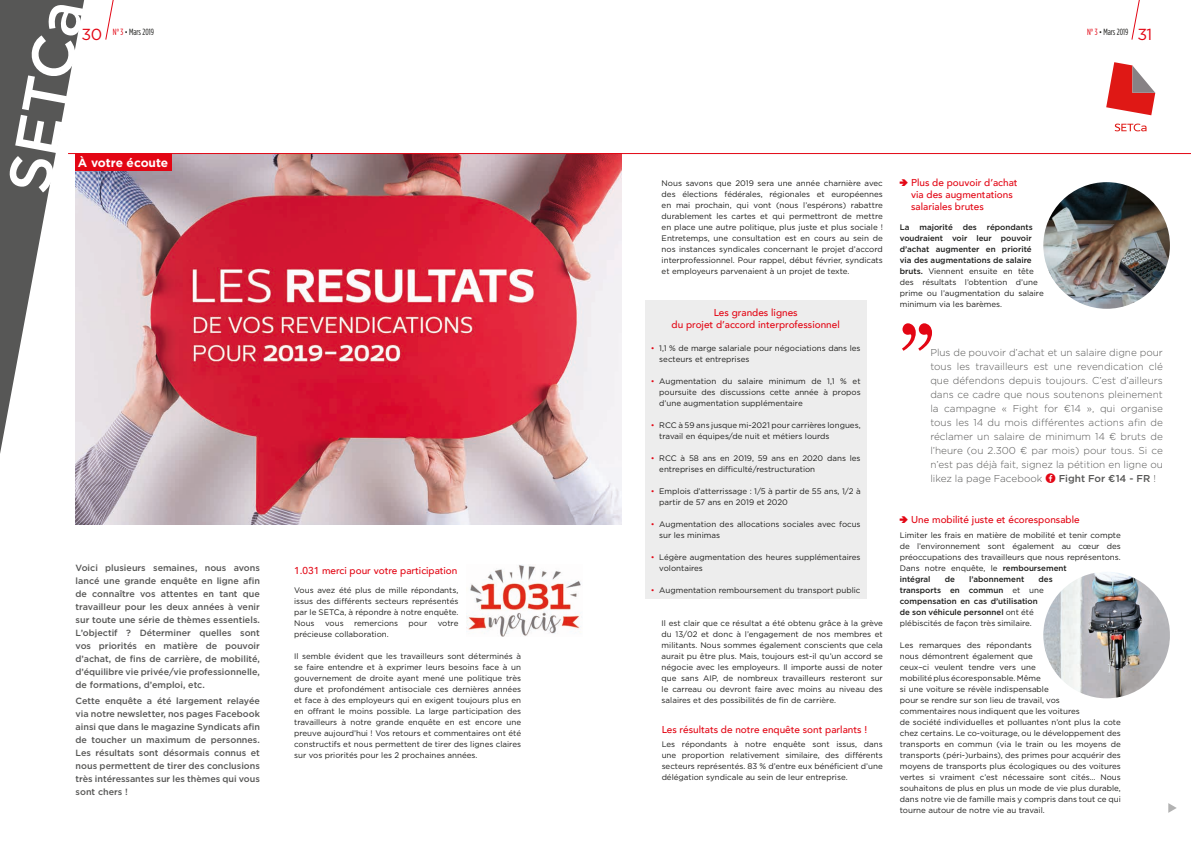
<style>
.page{position:relative;width:1191px;height:842px;background:#fff}
.page>*{position:absolute;margin:0;border:0;box-sizing:border-box;transform-origin:0 0}
.t1{font:99.3px "Century Schoolbook";color:#e30614}
.t2{font:500 60px "Gotham";color:#fff}
.t3{font:16px "Gotham";color:#e30614}
.t4{font:700 12px "Gotham";color:#fff}
.t5{font:300 10px/14px "Gotham";color:#575756;text-align:justify}
.t6{font:500 10px/12px "Avenir";color:#e30614}
.t7{font:500 9px/13px "Gotham";color:#575756;text-align:justify}
.t8{font:9px "Gotham Condensed";color:#1d1d1b}
.t9{font:8px/11px "Gotham";color:#1d1d1b}
.t10{font:500 8px/11px "Gotham";color:#1d1d1b}
.s1{font-family:"Gotham";font-size:16px;color:#e30614}
.s2{color:#e30614}
.s3{font-size:8.1px}
.s4{font-family:"Arrowstfb";font-weight:400;font-size:8px}
.s5{font-weight:400}
.s6{font-family:"Social Shapes";font-weight:400;font-size:14px;color:#e30614}
.s7{font-weight:500}
</style>
<div class="page">
<svg style="left:1114px;top:124px;width:32px;height:7px"></svg>
<svg style="left:1106px;top:62px;width:49px;height:53px"></svg>
<img style="left:87px;top:154px;width:534px;height:371px">
<svg style="left:1168px;top:803px;width:8px;height:10px"></svg>
<img style="left:467px;top:565px;width:114px;height:71px">
<div style="left:75px;top:154px;width:96px;height:17px;background:#e30614"></div>
<hr style="left:68px;top:153px;width:1123px;height:1px;background:#e30614">
<div style="left:645px;top:300px;width:221px;height:299px;background:#ededed"></div>
<img style="left:1043px;top:182px;width:127px;height:127px;border-radius:63px">
<img style="left:1043px;top:572px;width:127px;height:126px;border-radius:63px">
<svg style="left:0;top:0;width:87px;height:525px"></svg>
<svg style="left:105px;top:0;width:9px;height:40px"></svg>
<svg style="left:1131px;top:0;width:9px;height:40px"></svg>
<h2 class="t2" style="left:-10px;top:186px;width:196px;rotate:-80deg">SETCa</h2>
<p class="t8" style="left:82px;top:27px;width:74px"><span class="s1">30</span> <span class="s2">N° 3</span> <span class="s3">•</span> Mars 2019</p>
<h3 class="t3" style="left:1137px;top:24px;width:16px">31</h3>
<p class="t8" style="left:1087px;top:27px;width:43px"><span class="s2">N° 3</span> <span class="s3">•</span> Mars 2019</p>
<h3 class="t4" style="left:78px;top:155px;width:92px">À votre écoute</h3>
<p class="t6" style="left:911px;top:176px;width:108px;text-indent:-11px"><span class="s4">f</span> Plus de pouvoir d’achat via des augmentations salariales brutes</p>
<p class="t10" style="left:900px;top:222px;width:145px">La majorité des répondants voudraient voir leur pouvoir d’achat augmenter en priorité via des augmentations de salaire bruts. <span class="s5">Viennent ensuite en tête des résultats l’obtention d’une prime ou l’augmentation du salaire minimum via les barèmes.</span></p>
<p class="t9" style="left:661px;top:178px;width:223px;text-align:justify">Nous savons que 2019 sera une année charnière avec des élections fédérales, régionales et européennes en mai prochain, qui vont (nous l’espérons) rabattre durablement les cartes et qui permettront de mettre en place une autre politique, plus juste et plus sociale !<br>Entretemps, une consultation est en cours au sein de nos instances syndicales concernant le projet d’accord interprofessionnel. Pour rappel, début février, syndicats et employeurs parvenaient à un projet de texte.</p>
<p class="t6" style="left:671px;top:306px;width:170px;text-align:center">Les grandes lignes<br>du projet d’accord interprofessionnel</p>
<p class="t9" style="left:659px;top:343px;width:203px;text-indent:-9px"><span class="s2">•</span> 1,1 % de marge salariale pour négociations dans les secteurs et entreprises</p>
<p class="t9" style="left:659px;top:376px;width:203px;text-align:justify;text-indent:-9px"><span class="s2">•</span> Augmentation du salaire minimum de 1,1 % et poursuite des discussions cette année à propos d’une augmentation supplémentaire</p>
<p class="t9" style="left:659px;top:420px;width:203px;text-indent:-9px"><span class="s2">•</span> RCC à 59 ans jusque mi-2021 pour carrières longues, travail en équipes/de nuit et métiers lourds</p>
<p class="t9" style="left:659px;top:453px;width:203px;text-indent:-9px"><span class="s2">•</span> RCC à 58 ans en 2019, 59 ans en 2020 dans les entreprises en difficulté/restructuration</p>
<p class="t9" style="left:659px;top:486px;width:203px;text-indent:-9px"><span class="s2">•</span> Emplois d’atterrissage : 1/5 à partir de 55 ans, 1/2 à partir de 57 ans en 2019 et 2020</p>
<p class="t9" style="left:659px;top:519px;width:203px;text-indent:-9px"><span class="s2">•</span> Augmentation des allocations sociales avec focus sur les minimas</p>
<p class="t9" style="left:659px;top:552px;width:203px;text-indent:-9px"><span class="s2">•</span> Légère augmentation des heures supplémentaires volontaires</p>
<p class="t9" style="left:651px;top:585px;width:211px"><span class="s2">•</span> Augmentation remboursement du transport public</p>
<h1 class="t1" style="left:899px;top:277px;width:38px">’’</h1>
<p class="t5" style="left:930px;top:345px;width:234px">Plus de pouvoir d’achat et un salaire digne pour tous les travailleurs est une revendication clé que défendons depuis toujours. C’est d’ailleurs dans ce cadre que nous soutenons pleinement la campagne « Fight for €14 », qui organise tous les 14 du mois différentes actions afin de réclamer un salaire de minimum 14 € bruts de l’heure (ou 2.300 € par mois) pour tous. Si ce n’est pas déjà fait, signez la pétition en ligne ou likez la page Facebook <span class="s6">!</span> <span class="s7">Fight For €14 - FR</span> !</p>
<p class="t6" style="left:900px;top:513px;width:181px"><span class="s4">f</span> Une mobilité juste et écoresponsable</p>
<p class="t9" style="left:900px;top:530px;width:222px">Limiter les frais en matière de mobilité et tenir compte de l’environnement sont également au cœur des préoccupations des travailleurs que nous représentons.<br>Dans notre enquête, le <span class="s7">remboursement<br>intégral</span></p>
<p class="t7" style="left:76px;top:561px;width:186px">Voici plusieurs semaines, nous avons lancé une grande enquête en ligne afin de connaître vos attentes en tant que travailleur pour les deux années à venir sur toute une série de thèmes essentiels.<br>L’objectif ? Déterminer quelles sont vos priorités en matière de pouvoir d’achat, de fins de carrière, de mobilité, d’équilibre vie privée/vie professionnelle, de formations, d’emploi, etc.</p>
<p class="t7" style="left:76px;top:694px;width:186px">Cette enquête a été largement relayée via notre newsletter, nos pages Facebook ainsi que dans le magazine Syndicats afin de toucher un maximum de personnes.<br>Les résultats sont désormais connus et nous permettent de tirer des conclusions très intéressantes sur les thèmes qui vous sont chers !</p>
<p class="t6" style="left:294px;top:564px;width:165px">1.031 merci pour votre participation</p>
<p class="t9" style="left:294px;top:585px;width:166px;text-align:justify">Vous avez été plus de mille répondants, issus des différents secteurs représentés par le SETCa, à répondre à notre enquête.<br>Nous</p>
<p class="t10" style="left:900px;top:574px;width:154px;text-indent:139px">des transports en commun <span class="s5">et une </span>compensation en cas d’utilisation<br>de son véhicule personnel <span class="s5">ont été plébiscités de façon très similaire.</span></p>
<p class="t9" style="left:900px;top:640px;width:222px">Les remarques des répondants<br>nous démontrent également que<br>ceux–ci veulent tendre vers une<br>mobilité plus écoresponsable. Même<br>si une voiture se révèle indispensable<br>pour se rendre sur son lieu de travail, vos<br>commentaires nous indiquent que les voitures<br>de société individuelles et polluantes n’ont plus la cote chez certains. Le co-voiturage, ou le développement des transports en commun (via le train ou les moyens de transports (péri-)urbains), des primes pour acquérir des moyens de transports plus écologiques ou des voitures vertes si vraiment c’est nécessaire sont cités… Nous souhaitons de plus en plus un mode de vie plus durable, dans notre vie de famille mais y compris dans tout ce qui tourne autour de notre vie au travail.</p>
<p class="t10" style="left:944px;top:574px;width:12px">de</p>
<p class="t10" style="left:969px;top:574px;width:57px">l’abonnement</p>
<p class="t9" style="left:661px;top:618px;width:223px;text-align:justify">Il est clair que ce résultat a été obtenu grâce à la grève du 13/02 et donc à l’engagement de nos membres et militants. Nous sommes également conscients que cela aurait pu être plus. Mais, toujours est-il qu’un accord se négocie avec les employeurs. Il importe aussi de noter que sans AIP, de nombreux travailleurs resteront sur le carreau ou devront faire avec moins au niveau des salaires et des possibilités de fin de carrière.</p>
<p class="t6" style="left:661px;top:723px;width:207px">Les résultats de notre enquête sont parlants !</p>
<p class="t9" style="left:661px;top:739px;width:223px;text-align:justify">Les répondants à notre enquête sont issus, dans une proportion relativement similaire, des différents secteurs représentés. 83 % d’entre eux bénéficient d’une délégation syndicale au sein de leur entreprise.</p>
<p class="t9" style="left:325px;top:618px;width:20px">vous</p>
<p class="t9" style="left:354px;top:618px;width:45px">remercions</p>
<p class="t9" style="left:408px;top:618px;width:20px">pour</p>
<p class="t9" style="left:438px;top:618px;width:22px">votre</p>
<p class="t9" style="left:294px;top:629px;width:96px">précieuse collaboration.</p>
<p class="t9" style="left:294px;top:651px;width:228px;text-align:justify">Il semble évident que les travailleurs sont déterminés à se faire entendre et à exprimer leurs besoins face à un gouvernement de droite ayant mené une politique très dure et profondément antisociale ces dernières années et face à des employeurs qui en exigent toujours plus en en offrant le moins possible. La large participation des travailleurs à notre grande enquête en est encore une preuve aujourd’hui ! Vos retours et commentaires ont été constructifs et nous permettent de tirer des lignes claires sur vos priorités pour les 2 prochaines années.</p>
</div>
